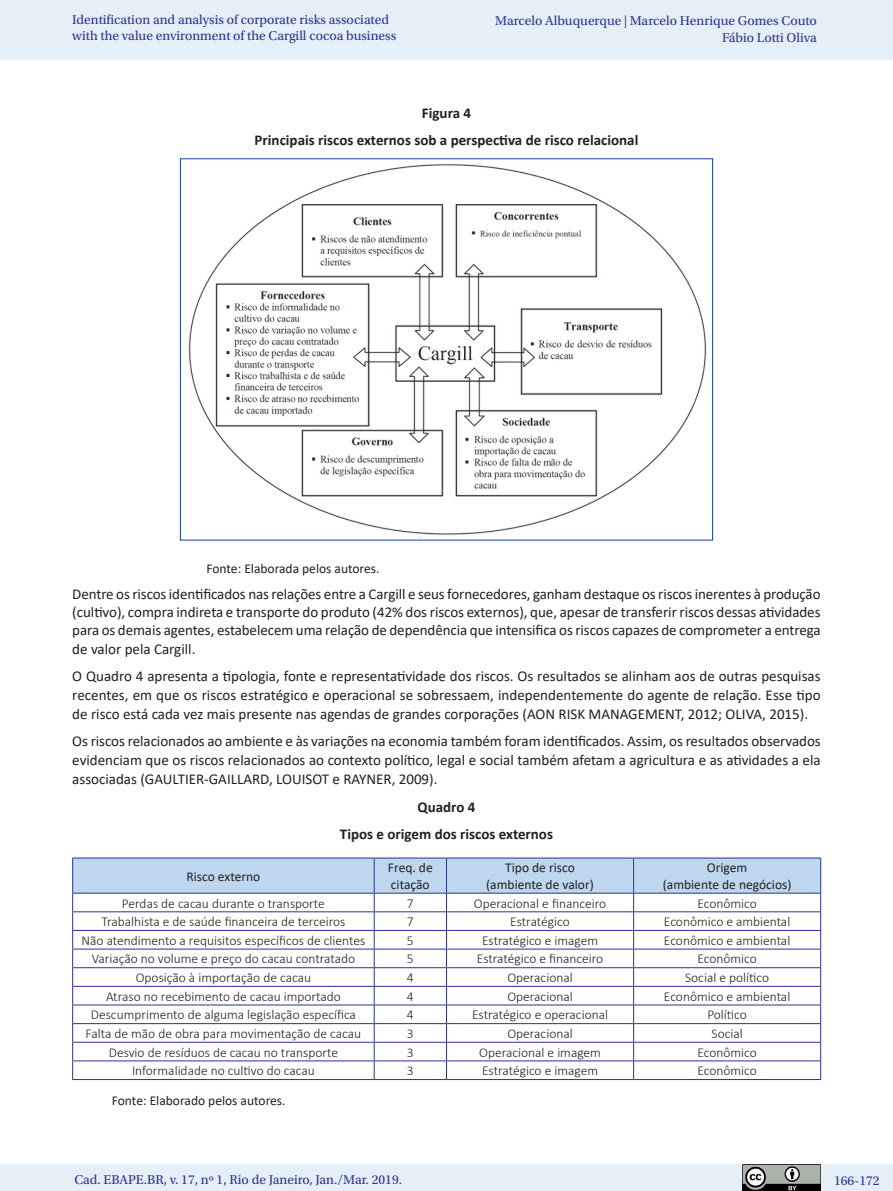
<style>
.page{position:relative;width:893px;height:1191px;background:#fff}
.page>*{position:absolute;margin:0;border:0;box-sizing:border-box;transform-origin:0 0}
._06_0_texto{font:15px/18.3px "Calibri";color:#231f20;text-align:justify}
._08_2_tabela_titulo{font:700 15px "Calibri";color:#231f20}
._08_2_tabela_texto_1{font:300 13.5px "Calibri";color:#231f20}
.t1{font:13.5px/16.5px "Utopia Std";color:#2b3393}
._08_2_tabela_gargant{font:13.5px/16.5px "Calibri";color:#231f20;text-align:center}
._08_2_tabela_fonte{font:13.5px "Calibri";color:#231f20}
</style>
<div class="page">
<div style="left:0;top:0;width:893px;height:60px;background:#e4eff8"></div>
<div style="left:0;top:1164px;width:893px;height:27px;background:#e4eff8"></div>
<img style="left:743px;top:1164px;width:78px;height:27px">
<img style="left:188px;top:163px;width:519px;height:375px">
<hr style="left:72px;top:857px;width:302px;height:1px;background:#2b3393">
<hr style="left:374px;top:857px;width:72px;height:1px;background:#2b3393">
<hr style="left:446px;top:857px;width:188px;height:1px;background:#2b3393">
<hr style="left:634px;top:857px;width:187px;height:1px;background:#2b3393">
<svg style="left:72px;top:858px;width:749px;height:221px"></svg>
<hr style="left:72px;top:1079px;width:302px;height:1px;background:#2b3393">
<hr style="left:374px;top:1079px;width:72px;height:1px;background:#2b3393">
<hr style="left:446px;top:1079px;width:188px;height:1px;background:#2b3393">
<hr style="left:634px;top:1079px;width:187px;height:1px;background:#2b3393">
<p class="t1" style="left:72px;top:11px;width:325px">Identification and analysis of corporate risks associated with the value environment of the Cargill cocoa business</p>
<p class="t1" style="left:495px;top:13px;width:323px;text-align:right">Marcelo Albuquerque | Marcelo Henrique Gomes Couto<br>Fábio Lotti Oliva</p>
<p class="_08_2_tabela_titulo" style="left:422px;top:102px;width:51px">Figura 4</p>
<p class="_08_2_tabela_titulo" style="left:255px;top:129px;width:385px">Principais riscos externos sob a perspectiva de risco relacional</p>
<p class="_08_2_tabela_fonte" style="left:206px;top:559px;width:175px">Fonte: Elaborada pelos autores.</p>
<p class="_06_0_texto" style="left:72px;top:585px;width:750px">Dentre os riscos identificados nas relações entre a Cargill e seus fornecedores, ganham destaque os riscos inerentes à produção (cultivo), compra indireta e transporte do produto (42% dos riscos externos), que, apesar de transferir riscos dessas atividades para os demais agentes, estabelecem uma relação de dependência que intensifica os riscos capazes de comprometer a entrega de valor pela Cargill.</p>
<p class="_06_0_texto" style="left:72px;top:666px;width:750px;line-height:18.8px">O Quadro 4 apresenta a tipologia, fonte e representatividade dos riscos. Os resultados se alinham aos de outras pesquisas recentes, em que os riscos estratégico e operacional se sobressaem, independentemente do agente de relação. Esse tipo de risco está cada vez mais presente nas agendas de grandes corporações (AON RISK MANAGEMENT, 2012; OLIVA, 2015).</p>
<p class="_06_0_texto" style="left:72px;top:731px;width:750px;line-height:19.2px">Os riscos relacionados ao ambiente e às variações na economia também foram identificados. Assim, os resultados observados evidenciam que os riscos relacionados ao contexto político, legal e social também afetam a agricultura e as atividades a ela associadas (GAULTIER-GAILLARD, LOUISOT e RAYNER, 2009).</p>
<p class="_08_2_tabela_titulo" style="left:417px;top:796px;width:60px">Quadro 4</p>
<p class="_08_2_tabela_titulo" style="left:340px;top:823px;width:215px">Tipos e origem dos riscos externos</p>
<p class="_08_2_tabela_gargant" style="left:186px;top:867px;width:75px">Risco externo</p>
<p class="_08_2_tabela_gargant" style="left:388px;top:859px;width:46px;text-align:left">Freq. de citação</p>
<p class="_08_2_tabela_gargant" style="left:486px;top:859px;width:109px">Tipo de risco (ambiente de valor)</p>
<p class="_08_2_tabela_gargant" style="left:663px;top:859px;width:130px">Origem<br>(ambiente de negócios)</p>
<p class="_08_2_tabela_texto_1" style="left:122px;top:894px;width:204px">Perdas de cacau durante o transporte</p>
<p class="_08_2_tabela_texto_1" style="left:407px;top:894px;width:8px">7</p>
<p class="_08_2_tabela_texto_1" style="left:474px;top:894px;width:134px">Operacional e financeiro</p>
<p class="_08_2_tabela_texto_1" style="left:697px;top:894px;width:61px">Econômico</p>
<p class="_08_2_tabela_texto_1" style="left:101px;top:913px;width:245px">Trabalhista e de saúde financeira de terceiros</p>
<p class="_08_2_tabela_texto_1" style="left:407px;top:913px;width:8px">7</p>
<p class="_08_2_tabela_texto_1" style="left:510px;top:913px;width:61px">Estratégico</p>
<p class="_08_2_tabela_texto_1" style="left:664px;top:913px;width:128px">Econômico e ambiental</p>
<p class="_08_2_tabela_texto_1" style="left:82px;top:932px;width:285px">Não atendimento a requisitos específicos de clientes</p>
<p class="_08_2_tabela_texto_1" style="left:407px;top:932px;width:8px">5</p>
<p class="_08_2_tabela_texto_1" style="left:482px;top:932px;width:118px">Estratégico e imagem</p>
<p class="_08_2_tabela_texto_1" style="left:664px;top:932px;width:128px">Econômico e ambiental</p>
<p class="_08_2_tabela_texto_1" style="left:92px;top:950px;width:265px">Variação no volume e preço do cacau contratado</p>
<p class="_08_2_tabela_texto_1" style="left:407px;top:950px;width:8px">5</p>
<p class="_08_2_tabela_texto_1" style="left:477px;top:950px;width:128px">Estratégico e financeiro</p>
<p class="_08_2_tabela_texto_1" style="left:697px;top:950px;width:61px">Econômico</p>
<p class="_08_2_tabela_texto_1" style="left:136px;top:969px;width:177px">Oposição à importação de cacau</p>
<p class="_08_2_tabela_texto_1" style="left:407px;top:969px;width:8px">4</p>
<p class="_08_2_tabela_texto_1" style="left:507px;top:969px;width:67px">Operacional</p>
<p class="_08_2_tabela_texto_1" style="left:685px;top:969px;width:85px">Social e político</p>
<p class="_08_2_tabela_texto_1" style="left:106px;top:988px;width:236px">Atraso no recebimento de cacau importado</p>
<p class="_08_2_tabela_texto_1" style="left:407px;top:988px;width:8px">4</p>
<p class="_08_2_tabela_texto_1" style="left:507px;top:988px;width:67px">Operacional</p>
<p class="_08_2_tabela_texto_1" style="left:664px;top:988px;width:128px">Econômico e ambiental</p>
<p class="_08_2_tabela_texto_1" style="left:91px;top:1006px;width:267px">Descumprimento de alguma legislação específica</p>
<p class="_08_2_tabela_texto_1" style="left:407px;top:1006px;width:8px">4</p>
<p class="_08_2_tabela_texto_1" style="left:472px;top:1006px;width:138px">Estratégico e operacional</p>
<p class="_08_2_tabela_texto_1" style="left:707px;top:1006px;width:41px">Político</p>
<p class="_08_2_tabela_texto_1" style="left:86px;top:1025px;width:277px">Falta de mão de obra para movimentação de cacau</p>
<p class="_08_2_tabela_texto_1" style="left:407px;top:1025px;width:8px">3</p>
<p class="_08_2_tabela_texto_1" style="left:507px;top:1025px;width:67px">Operacional</p>
<p class="_08_2_tabela_texto_1" style="left:711px;top:1025px;width:33px">Social</p>
<p class="_08_2_tabela_texto_1" style="left:109px;top:1043px;width:231px">Desvio de resíduos de cacau no transporte</p>
<p class="_08_2_tabela_texto_1" style="left:407px;top:1043px;width:8px">3</p>
<p class="_08_2_tabela_texto_1" style="left:479px;top:1043px;width:123px">Operacional e imagem</p>
<p class="_08_2_tabela_texto_1" style="left:697px;top:1043px;width:61px">Econômico</p>
<p class="_08_2_tabela_texto_1" style="left:132px;top:1062px;width:184px">Informalidade no cultivo do cacau</p>
<p class="_08_2_tabela_texto_1" style="left:407px;top:1062px;width:8px">3</p>
<p class="_08_2_tabela_texto_1" style="left:482px;top:1062px;width:118px">Estratégico e imagem</p>
<p class="_08_2_tabela_texto_1" style="left:697px;top:1062px;width:61px">Econômico</p>
<p class="_08_2_tabela_fonte" style="left:112px;top:1091px;width:175px">Fonte: Elaborado pelos autores.</p>
<p class="t1" style="left:74px;top:1171px;width:329px">Cad. EBAPE.BR, v. 17, nº 1, Rio de Janeiro, Jan./Mar. 2019.</p>
<p class="t1" style="left:834px;top:1172px;width:47px">166-172</p>
</div>
